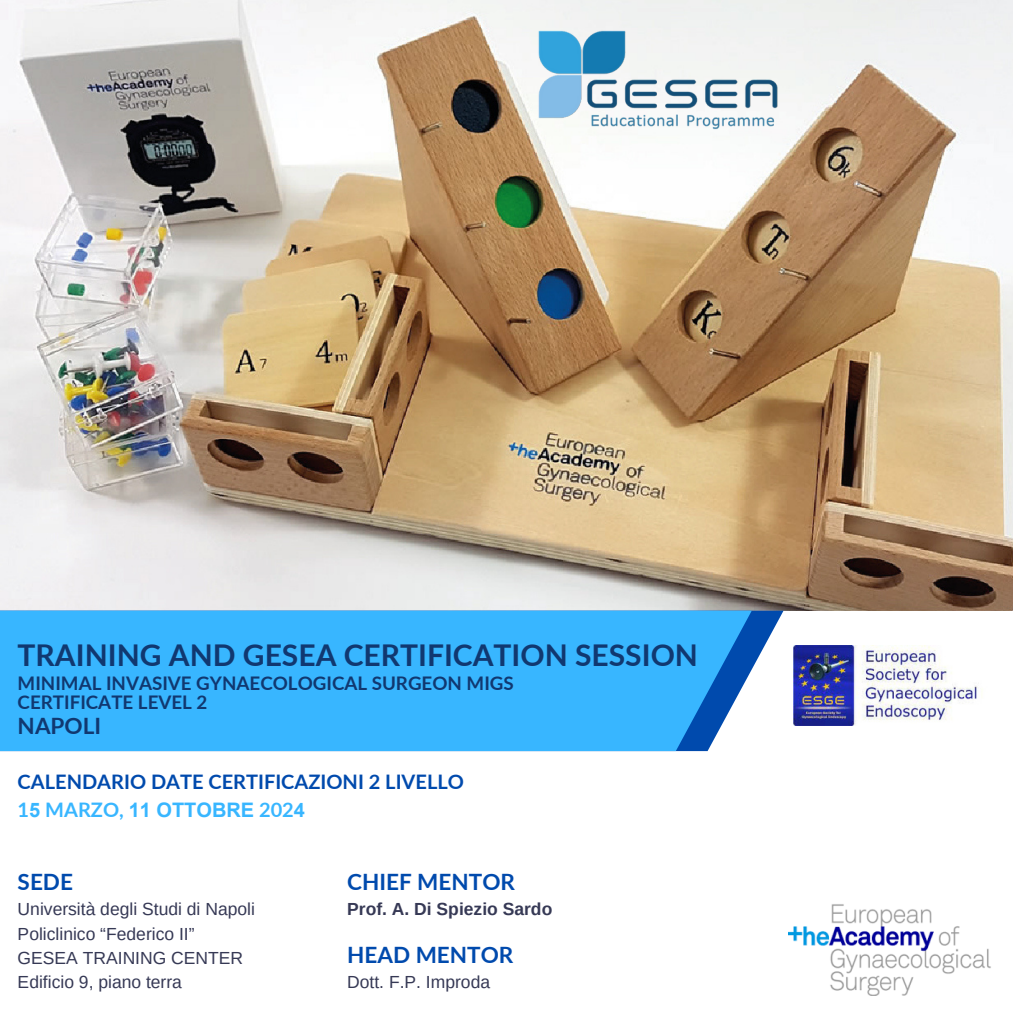
<style>
.page{position:relative;width:1013px;height:1013px;background:#fff}
.page>*{position:absolute;margin:0;border:0;box-sizing:border-box;transform-origin:0 0}
.t1{font:700 30px "Lato";color:#113870}
.t2{font:700 22.5px "Lato";color:#004aad}
.t3{font:700 22.5px "Lato";color:#113870}
.t4{font:700 20px "Lato";color:#004aad}
.t5{font:700 20px "Arial";color:#38b6ff}
.t6{font:700 18.75px/18.8px "Lato";color:#113870}
.t7{font:17.5px/24.4px "Arimo";color:#363955}
.t8{font:700 17.5px "Arimo";color:#363955}
.s1{font-family:"Lato"}
</style>
<div class="page">
<img style="left:0;top:0;width:1012px;height:610px">
<svg style="left:751px;top:610px;width:32px;height:61px"></svg>
<div style="left:0;top:610px;width:751px;height:141px;background:#38b6ff"></div>
<img style="left:793px;top:645px;width:184px;height:80px">
<img style="left:788px;top:904px;width:203px;height:92px">
<img style="left:515px;top:0;width:285px;height:160px">
<h1 class="t1" style="left:18px;top:636px;width:682px">TRAINING AND GESEA CERTIFICATION SESSION</h1>
<p class="t6" style="left:18px;top:673px;width:497px">MINIMAL INVASIVE GYNAECOLOGICAL SURGEON MIGS<br>CERTIFICATE LEVEL 2</p>
<p class="t3" style="left:18px;top:711px;width:85px">NAPOLI</p>
<p class="t4" style="left:18px;top:769px;width:448px">CALENDARIO DATE CERTIFICAZIONI 2 LIVELLO</p>
<p class="t5" style="left:18px;top:798px;width:289px"><span class="s1">1</span>5 <span class="s1">MARZO,</span> 11 OTTOBRE <span class="s1">202</span>4</p>
<p class="t2" style="left:18px;top:867px;width:57px">SEDE</p>
<p class="t7" style="left:18px;top:897px;width:239px">Università degli Studi di Napoli<br>Policlinico “Federico II”<br>GESEA TRAINING CENTER<br>Edificio 9, piano terra</p>
<p class="t2" style="left:347px;top:867px;width:169px">CHIEF MENTOR</p>
<p class="t8" style="left:347px;top:899px;width:207px">Prof. A. Di Spiezio Sardo</p>
<p class="t2" style="left:347px;top:940px;width:168px">HEAD MENTOR</p>
<p class="t7" style="left:347px;top:970px;width:144px">Dott. F.P. Improda</p>
</div>
